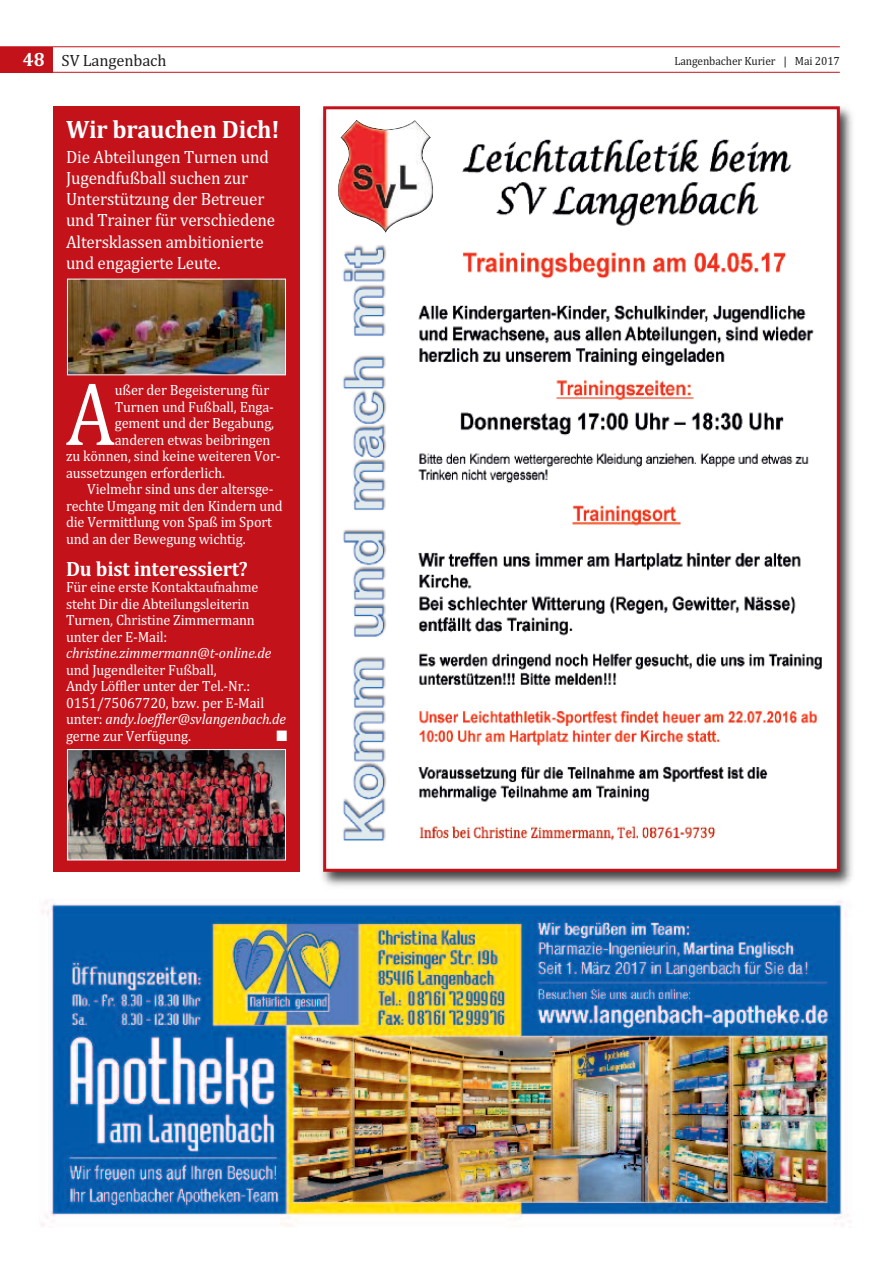
<style>
.page{position:relative;width:893px;height:1263px;background:#fff}
.page>*{position:absolute;margin:0;border:0;box-sizing:border-box;transform-origin:0 0}
.t1{font:90.45px "Cambria";color:#fff;scale:.87 1}
.t2{font:700 25.5px "Cambria";letter-spacing:-.01em;color:#fff;scale:.95 1}
.t3{font:700 21px "Cambria";letter-spacing:-.01em;color:#fff;scale:.95 1}
.t4{font:18px/21.1px "Cambria";letter-spacing:-.01em;color:#fff;scale:.95 1}
.t5{font:16.5px "Cambria";letter-spacing:-.01em;color:#231f20}
.t6{font:15px/16.5px "Cambria";letter-spacing:-.01em;color:#fff;scale:.95 1}
.t7{font:italic 15px "Cambria";letter-spacing:-.01em;color:#fff;scale:.95 1}
.t8{font:15px "Zapf Dingbats ITC";color:#fff;scale:.95 1}
.t9{font:12px "Cambria";letter-spacing:-.01em;color:#231f20;scale:.95 1}
.s1{font-weight:700;font-size:19.5px;color:#fff}
.s2{font-style:italic}
</style>
<div class="page">
<hr style="left:0;top:46px;width:840px;height:1px;background:#c4121a">
<hr style="left:0;top:72px;width:840px;height:1px;background:#c4121a">
<div style="left:0;top:47px;width:53px;height:25px;background:#c4121a"></div>
<img style="left:41px;top:899px;width:810px;height:328px">
<img style="left:321px;top:107px;width:531px;height:779px">
<img style="left:327px;top:117px;width:509px;height:751px">
<div style="left:323px;top:106px;width:517px;height:766px;border:3px solid #c4121a"></div>
<div style="left:53px;top:106px;width:247px;height:766px;background:#c4121a"></div>
<img style="left:69px;top:281px;width:215px;height:92px">
<div style="left:67px;top:279px;width:219px;height:96px;border:1px solid #fff"></div>
<img style="left:69px;top:751px;width:215px;height:107px">
<div style="left:67px;top:749px;width:219px;height:111px;border:1px solid #fff"></div>
<div style="left:330px;top:114px;width:129px;height:124px;background:#fff"></div>
<img style="left:338px;top:120px;width:96px;height:113px">
<p class="t5" style="left:23px;top:50px;width:145px"><span class="s1">48</span> SV Langenbach</p>
<p class="t9" style="left:674px;top:53px;width:176px">Langenbacher Kurier | Mai 2017</p>
<h2 class="t2" style="left:66px;top:114px;width:226px">Wir brauchen Dich!</h2>
<p class="t4" style="left:66px;top:146px;width:222px">Die Abteilungen turnen und<br>Jugendfußball suchen zur unterstützung der betreuer und trainer für verschiedene<br>Altersklassen ambitionierte und engagierte Leute.</p>
<h1 class="t1" style="left:66px;top:361px;width:58px">A</h1>
<p class="t6" style="left:115px;top:382px;width:164px">ußer der begeisterung für</p>
<p class="t6" style="left:115px;top:398px;width:169px">turnen und fußball, enga-</p>
<p class="t6" style="left:115px;top:415px;width:169px">gement und der begabung,</p>
<p class="t6" style="left:115px;top:431px;width:165px">anderen etwas beibringen</p>
<p class="t6" style="left:66px;top:448px;width:227px">zu können, sind keine weiteren Vor-</p>
<p class="t6" style="left:66px;top:464px;width:169px">aussetzungen erforderlich.</p>
<p class="t6" style="left:87px;top:481px;width:197px">Vielmehr sind uns der altersge-</p>
<p class="t6" style="left:66px;top:497px;width:230px">rechte umgang mit den Kindern und</p>
<p class="t6" style="left:66px;top:514px;width:218px">die Vermittlung von Spaß im Sport</p>
<p class="t6" style="left:66px;top:530px;width:190px">und an der bewegung wichtig.</p>
<h3 class="t3" style="left:66px;top:556px;width:193px">Du bist interessiert?</h3>
<p class="t6" style="left:66px;top:579px;width:204px">für eine erste Kontaktaufnahme steht Dir die Abteilungsleiterin turnen, Christine Zimmermann unter der e-Mail:</p>
<p class="t7" style="left:66px;top:644px;width:218px">christine.zimmermann@t-online.de</p>
<p class="t6" style="left:66px;top:661px;width:233px">und Jugendleiter fußball,<br>Andy Löffler unter der tel.-Nr.:<br>0151/75067720, bzw. per e-Mail unter: <span class="s2">andy.loeffler@svlangenbach.de </span>gerne zur Verfügung.</p>
<p class="t8" style="left:277px;top:727px;width:13px">■</p>
</div>
